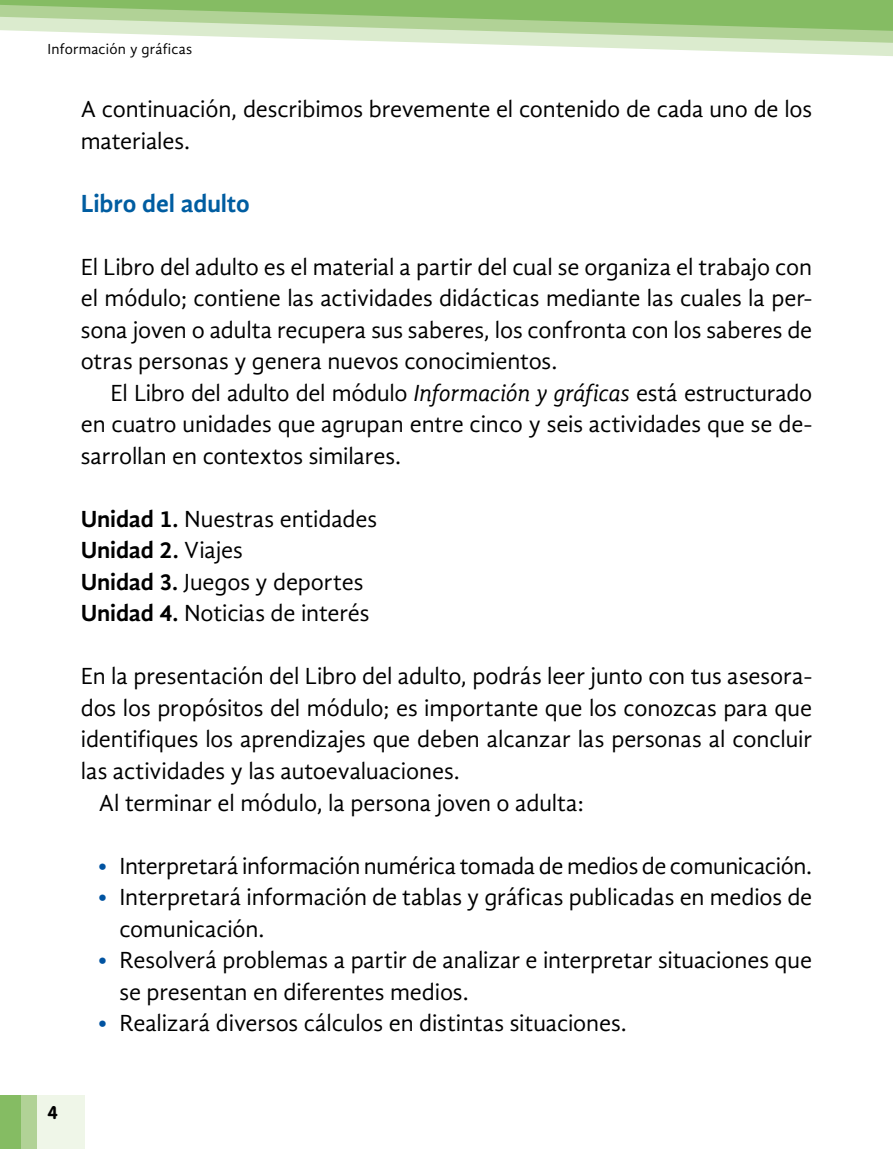
<style>
.page{position:relative;width:893px;height:1149px;background:#fff}
.page>*{position:absolute;margin:0;border:0;box-sizing:border-box;transform-origin:0 0}
.t1{font:700 25.5px "Gandhi Sans";letter-spacing:-.01em;color:#005da1}
.t2{font:24px/31.5px "Gandhi Sans";letter-spacing:-.005em;color:#000}
.t3{font:700 18px "Zapoteco INEA2011 VAG Rounded";color:#000}
.t4{font:15px "Gandhi Sans";letter-spacing:.015em;color:#000}
.s1{font-style:italic}
.s2{font-weight:700}
.s3{color:#0053a1}
</style>
<div class="page">
<div style="left:36px;top:1094px;width:49px;height:54px;background:#eff6e8"></div>
<div style="left:0;top:1094px;width:37px;height:54px;background:#b1d296"></div>
<div style="left:0;top:1094px;width:21px;height:54px;background:#85bc63"></div>
<svg style="left:448px;top:43px;width:445px;height:13px"></svg>
<svg style="left:0;top:0;width:893px;height:43px;background:#aed195"></svg>
<p class="t4" style="left:48px;top:40px;width:146px">Información y gráficas</p>
<p class="t2" style="left:81px;top:93px;width:733px">A continuación, describimos brevemente el contenido de cada uno de los materiales.</p>
<p class="t1" style="left:81px;top:188px;width:171px">Libro del adulto</p>
<p class="t2" style="left:81px;top:251px;width:733px;text-align:justify">El Libro del adulto es el material a partir del cual se organiza el trabajo con el módulo; contiene las actividades didácticas mediante las cuales la per&shy;sona joven o adulta recupera sus saberes, los confronta con los saberes de otras personas y genera nuevos conocimientos.</p>
<p class="t2" style="left:81px;top:377px;width:733px;text-align:justify;text-indent:30px">El Libro del adulto del módulo <span class="s1">Información y gráficas</span> está estructurado en cuatro unidades que agrupan entre cinco y seis actividades que se de&shy;sarrollan en contextos similares.</p>
<p class="t2" style="left:81px;top:503px;width:298px"><span class="s2">Unidad 1.</span> Nuestras entidades<br><span class="s2">Unidad 2.</span> Viajes<br><span class="s2">Unidad 3.</span> Juegos y deportes<br><span class="s2">Unidad 4.</span> Noticias de interés</p>
<p class="t2" style="left:81px;top:660px;width:733px">En la presentación del Libro del adulto, podrás leer junto con tus asesora-</p>
<p class="t2" style="left:81px;top:692px;width:733px">dos los propósitos del módulo; es importante que los conozcas para que</p>
<p class="t2" style="left:81px;top:723px;width:733px">identifiques los aprendizajes que deben alcanzar las personas al concluir</p>
<p class="t2" style="left:81px;top:755px;width:381px">las actividades y las autoevaluaciones.</p>
<p class="t2" style="left:99px;top:786px;width:486px">Al terminar el módulo, la persona joven o adulta:</p>
<p class="t2" style="left:98px;top:849px;width:716px"><span class="s3">•</span> Interpretará información numérica tomada de medios de comunicación.</p>
<p class="t2" style="left:119px;top:881px;width:694px;text-indent:-22px"><span class="s3">•</span> Interpretará información de tablas y gráficas publicadas en medios de comunicación.</p>
<p class="t2" style="left:119px;top:944px;width:694px;text-indent:-22px"><span class="s3">•</span> Resolverá problemas a partir de analizar e interpretar situaciones que se presentan en diferentes medios.</p>
<p class="t2" style="left:98px;top:1007px;width:531px"><span class="s3">•</span> Realizará diversos cálculos en distintas situaciones.</p>
<p class="t3" style="left:48px;top:1101px;width:12px">4</p>
</div>
